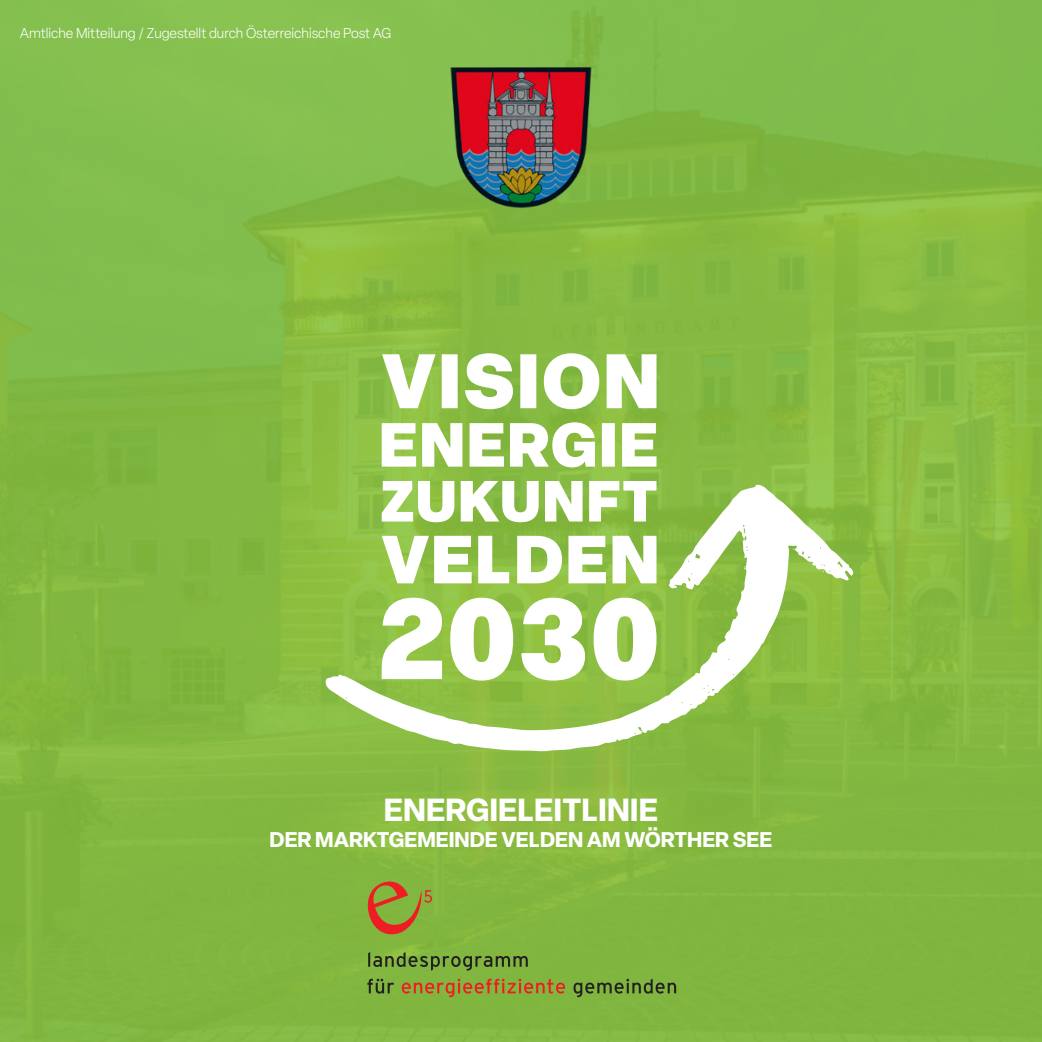
<style>
.page{position:relative;width:1042px;height:1042px;background:#fff}
.page>*{position:absolute;margin:0;border:0;box-sizing:border-box;transform-origin:0 0}
.t1{font:700 31.5px "Elza";color:#fff}
.t2{font:700 21px "Elza";color:#fff}
.t3{font:300 14px "Elza";color:#fff}
</style>
<div class="page">
<div style="left:0;top:0;width:1042px;height:1042px;background:linear-gradient(to right,#83ba45,#85ba41)"></div>
<svg style="left:382px;top:353px;width:274px;height:56px"></svg>
<svg style="left:382px;top:422px;width:274px;height:45px"></svg>
<svg style="left:382px;top:481px;width:274px;height:3px"></svg>
<svg style="left:325px;top:484px;width:528px;height:268px"></svg>
<svg style="left:365px;top:879px;width:67px;height:58px;background:#9c8f37"></svg>
<svg style="left:368px;top:952px;width:160px;height:18px;background:#698f37"></svg>
<svg style="left:367px;top:978px;width:27px;height:15px"></svg>
<svg style="left:402px;top:978px;width:163px;height:19px;background:#9b8f38"></svg>
<svg style="left:573px;top:978px;width:103px;height:19px;background:#688f36"></svg>
<img style="left:448px;top:63px;width:146px;height:147px">
<p class="t3" style="left:20px;top:24px;width:373px">Amtliche Mitteilung / Zugestellt durch Österreichische Post AG</p>
<p class="t1" style="left:384px;top:787px;width:276px">ENERGIELEITLINIE</p>
<p class="t2" style="left:270px;top:824px;width:504px">DER MARKTGEMEINDE VELDEN AM WÖRTHER SEE</p>
</div>
